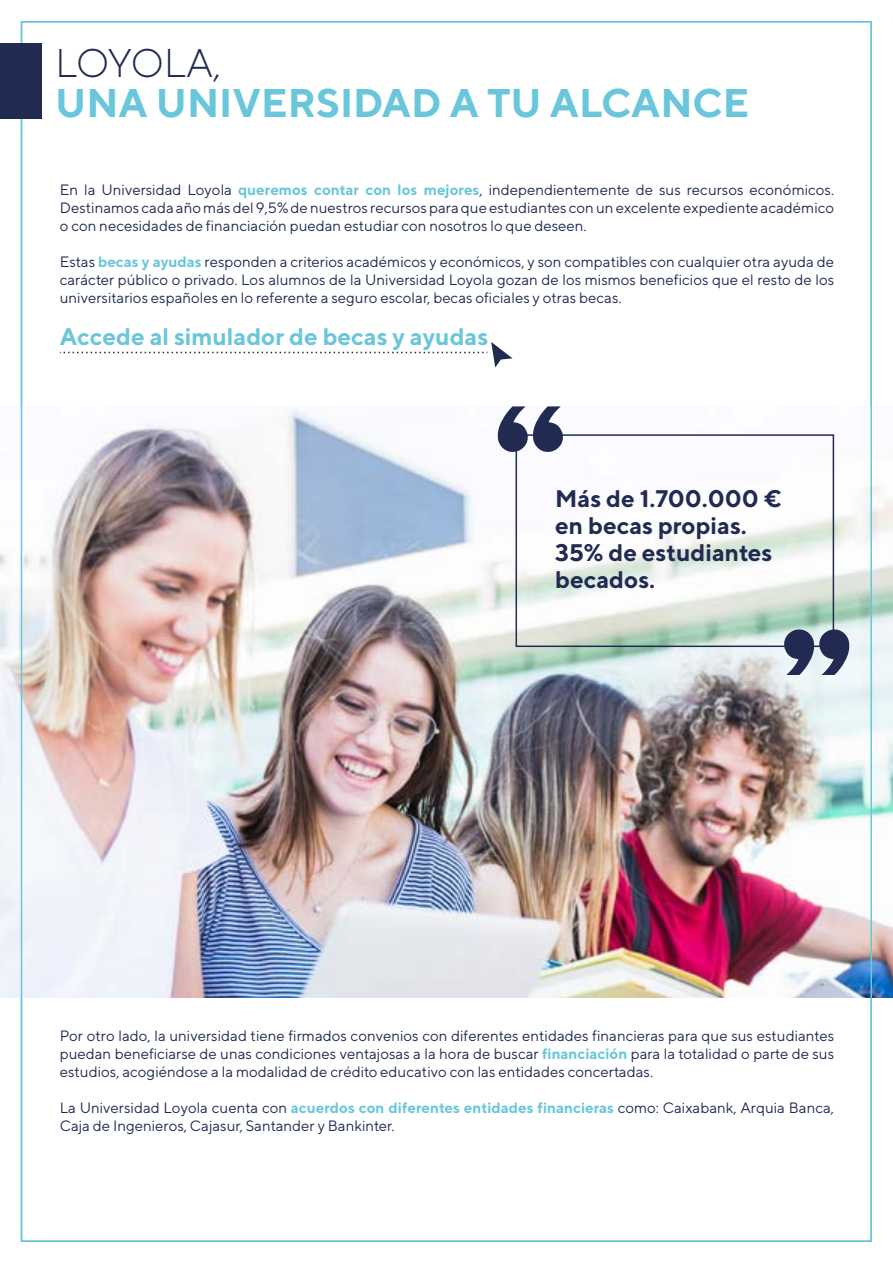
<style>
.page{position:relative;width:893px;height:1263px;background:#fff}
.page>*{position:absolute;margin:0;border:0;box-sizing:border-box;transform-origin:0 0}
.t1{font:700 39.9px "TT Norms";color:#69c6db}
.t2{font:300 39.9px "TT Norms";letter-spacing:-.04em;color:#212b52}
.t3{font:700 24px/27px "TT Norms";color:#212b52}
.t4{font:700 24px "TT Norms";color:#69c6db}
.t5{font:15px/18px "TT Norms";color:#212b52;text-align:justify}
.s1{font-weight:700;color:#69c6db}
</style>
<div class="page">
<img style="left:0;top:407px;width:893px;height:590px">
<div style="left:0;top:44px;width:42px;height:75px;background:#212b52"></div>
<svg style="left:60px;top:342px;width:453px;height:25px"></svg>
<svg style="left:497px;top:406px;width:66px;height:46px"></svg>
<svg style="left:784px;top:629px;width:66px;height:46px;background:#727c94"></svg>
<div style="left:515px;top:434px;width:319px;height:213px;border:2px solid #212b52"></div>
<h1 class="t2" style="left:55px;top:38px;width:167px">LOYOLA,</h1>
<h1 class="t1" style="left:55px;top:78px;width:695px">UNA UNIVERSIDAD A TU ALCANCE</h1>
<p class="t5" style="left:60px;top:181px;width:776px">En la Universidad Loyola <span class="s1">queremos contar con los mejores</span>, independientemente de sus recursos económicos.<br>Destinamos cada año más del 9,5% de nuestros recursos para que estudiantes con un excelente expediente académico o con necesidades de financiación puedan estudiar con nosotros lo que deseen.</p>
<p class="t5" style="left:60px;top:253px;width:776px">Estas <span class="s1">becas y ayudas</span> responden a criterios académicos y económicos, y son compatibles con cualquier otra ayuda de carácter público o privado. Los alumnos de la Universidad Loyola gozan de los mismos beneficios que el resto de los universitarios españoles en lo referente a seguro escolar, becas oficiales y otras becas.</p>
<h2 class="t4" style="left:60px;top:322px;width:430px">Accede al simulador de becas y ayudas</h2>
<h2 class="t3" style="left:555px;top:485px;width:228px">Más de 1.700.000 € en becas propias.<br>35% de estudiantes becados.</h2>
<p class="t5" style="left:60px;top:1026px;width:776px">Por otro lado, la universidad tiene firmados convenios con diferentes entidades financieras para que sus estudiantes puedan beneficiarse de unas condiciones ventajosas a la hora de buscar <span class="s1">financiación</span> para la totalidad o parte de sus estudios, acogiéndose a la modalidad de crédito educativo con las entidades concertadas.</p>
<p class="t5" style="left:60px;top:1098px;width:776px">La Universidad Loyola cuenta con <span class="s1">acuerdos con diferentes entidades financieras</span> como: Caixabank, Arquia Banca,<br>Caja de Ingenieros, Cajasur, Santander y Bankinter.</p>
</div>
